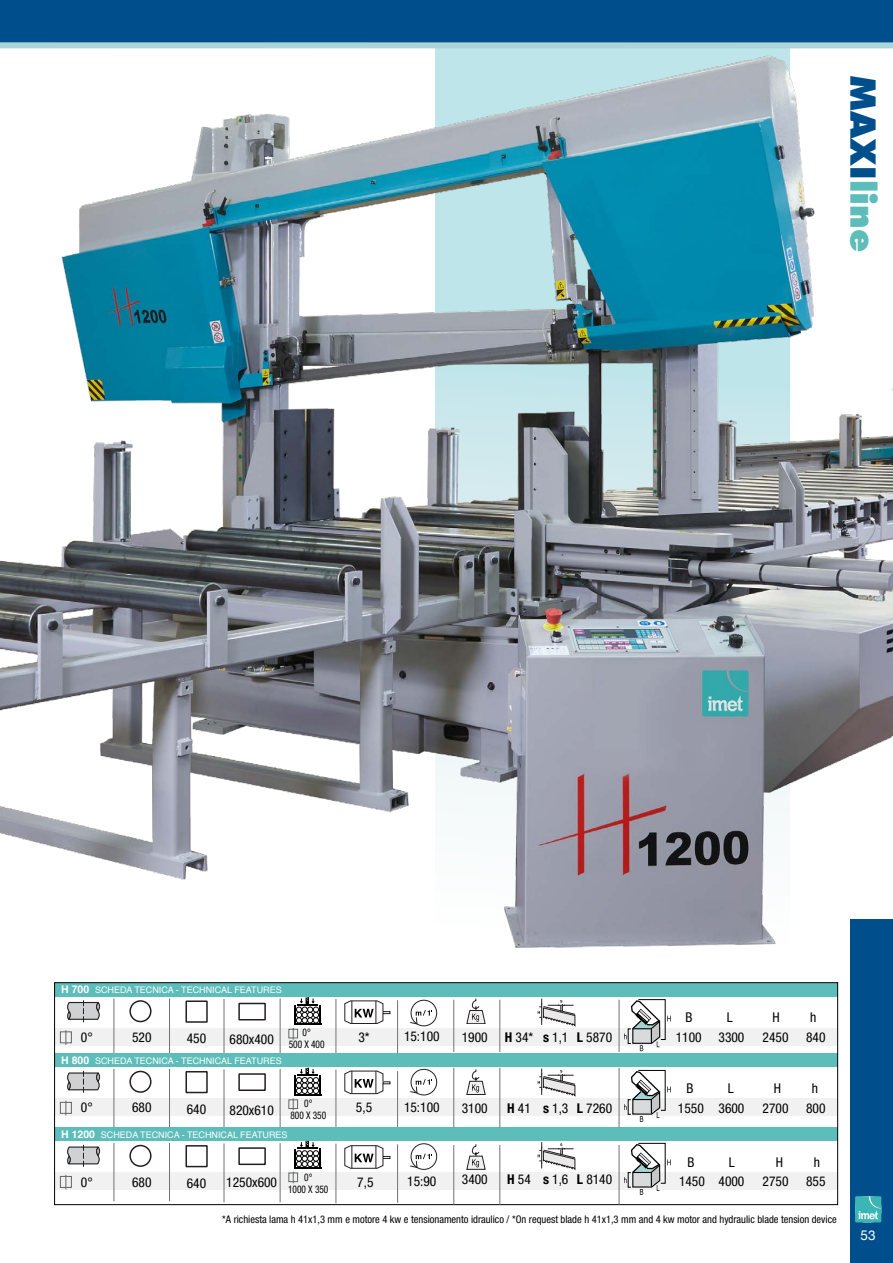
<style>
.page{position:relative;width:893px;height:1263px;background:#fff}
.page>*{position:absolute;margin:0;border:0;box-sizing:border-box;transform-origin:0 0}
.t1{font:800 33.45px "Futura";color:#004f8d}
.t2{font:condensed 13.5px "Helvetica Neue";color:#000}
.t3{font:13.5px "Helvetica Neue";color:#fff}
.t4{font:condensed 10.5px "Helvetica Neue";color:#000}
.t5{font:condensed 10.5px/12px "Helvetica Neue";color:#000;text-align:center;scale:.89 1}
.t6{font:9px "Helvetica";color:#fff}
.s1{color:#5dbdba}
.s2{font-weight:700;font-size:10.5px}
.s3{font-weight:700}
</style>
<div class="page">
<div style="left:851px;top:284px;width:42px;height:979px;background:#004f8d"></div>
<svg style="left:855px;top:1196px;width:26px;height:26px"></svg>
<img style="left:0;top:0;width:893px;height:1003px">
<svg style="left:0;top:39px;width:893px;height:83px"></svg>
<div style="left:55px;top:1028px;width:783px;height:17px;background:#f1f1f2"></div>
<div style="left:55px;top:1098px;width:783px;height:18px;background:#f1f1f2"></div>
<div style="left:55px;top:1172px;width:783px;height:18px;background:#f1f1f2"></div>
<div style="left:55px;top:983px;width:783px;height:13px;background:#5dbdba"></div>
<hr style="left:114px;top:998px;width:1px;height:59px;background:#707172">
<hr style="left:169px;top:998px;width:1px;height:59px;background:#707172">
<hr style="left:224px;top:999px;width:1px;height:59px;background:#707172">
<hr style="left:280px;top:998px;width:1px;height:60px;background:#707172">
<hr style="left:336px;top:999px;width:1px;height:60px;background:#707172">
<div style="left:129px;top:1000px;width:23px;height:22px;border:2px solid #231f20;border-radius:50%"></div>
<div style="left:185px;top:1000px;width:23px;height:23px;border:2px solid #231f20"></div>
<div style="left:238px;top:1003px;width:28px;height:17px;border:2px solid #231f20"></div>
<svg style="left:66px;top:976px;width:34px;height:46px"></svg>
<div style="left:55px;top:1053px;width:783px;height:13px;background:#5dbdba"></div>
<hr style="left:114px;top:1069px;width:1px;height:58px;background:#707172">
<hr style="left:169px;top:1069px;width:1px;height:58px;background:#707172">
<hr style="left:224px;top:1069px;width:1px;height:59px;background:#707172">
<hr style="left:280px;top:1069px;width:1px;height:59px;background:#707172">
<hr style="left:336px;top:1069px;width:1px;height:60px;background:#707172">
<div style="left:129px;top:1071px;width:23px;height:22px;border:2px solid #231f20;border-radius:50%"></div>
<div style="left:185px;top:1071px;width:23px;height:22px;border:2px solid #231f20"></div>
<div style="left:238px;top:1073px;width:28px;height:18px;border:2px solid #231f20"></div>
<div style="left:55px;top:1127px;width:783px;height:13px;background:#5dbdba"></div>
<hr style="left:114px;top:1143px;width:1px;height:58px;background:#707172">
<hr style="left:169px;top:1143px;width:1px;height:58px;background:#707172">
<hr style="left:224px;top:1143px;width:1px;height:59px;background:#707172">
<hr style="left:280px;top:1143px;width:1px;height:59px;background:#707172">
<hr style="left:336px;top:1144px;width:1px;height:59px;background:#707172">
<div style="left:129px;top:1145px;width:23px;height:22px;border:2px solid #231f20;border-radius:50%"></div>
<div style="left:185px;top:1145px;width:23px;height:22px;border:2px solid #231f20"></div>
<div style="left:238px;top:1147px;width:28px;height:18px;border:2px solid #231f20"></div>
<svg style="left:66px;top:1140px;width:34px;height:27px"></svg>
<div style="left:60px;top:1032px;width:12px;height:11px;border:1px solid #646567"></div>
<div style="left:60px;top:1102px;width:12px;height:11px;border:1px solid #646567"></div>
<div style="left:60px;top:1176px;width:12px;height:11px;border:1px solid #646567"></div>
<svg style="left:66px;top:1030px;width:34px;height:63px"></svg>
<svg style="left:66px;top:1101px;width:1px;height:14px"></svg>
<svg style="left:66px;top:1175px;width:1px;height:14px"></svg>
<svg style="left:538px;top:998px;width:38px;height:29px"></svg>
<svg style="left:538px;top:1068px;width:38px;height:29px"></svg>
<svg style="left:538px;top:1142px;width:38px;height:29px"></svg>
<svg style="left:624px;top:999px;width:47px;height:52px"></svg>
<svg style="left:624px;top:1070px;width:47px;height:52px"></svg>
<svg style="left:624px;top:1143px;width:47px;height:52px"></svg>
<div style="left:54px;top:982px;width:784px;height:223px;border:1px solid #000"></div>
<svg style="left:467px;top:997px;width:18px;height:27px"></svg>
<svg style="left:467px;top:1069px;width:18px;height:26px"></svg>
<svg style="left:467px;top:1144px;width:18px;height:25px"></svg>
<hr style="left:453px;top:1145px;width:1px;height:60px;background:#707172">
<hr style="left:500px;top:1145px;width:1px;height:60px;background:#707172">
<hr style="left:619px;top:1145px;width:1px;height:60px;background:#707172">
<hr style="left:453px;top:1068px;width:1px;height:59px;background:#707172">
<hr style="left:500px;top:1068px;width:1px;height:59px;background:#707172">
<hr style="left:619px;top:1068px;width:1px;height:59px;background:#707172">
<hr style="left:453px;top:1000px;width:1px;height:52px;background:#707172">
<hr style="left:500px;top:1000px;width:1px;height:52px;background:#707172">
<hr style="left:619px;top:1000px;width:1px;height:52px;background:#707172">
<div style="left:411px;top:1000px;width:26px;height:26px;background:#fff;border-radius:50%"></div>
<div style="left:411px;top:1000px;width:26px;height:26px;border:1px solid #231f20;border-radius:50%"></div>
<svg style="left:410px;top:1010px;width:22px;height:15px"></svg>
<div style="left:411px;top:1069px;width:26px;height:26px;border:1px solid #231f20;border-radius:50%"></div>
<svg style="left:410px;top:1079px;width:22px;height:15px"></svg>
<div style="left:411px;top:1143px;width:26px;height:27px;border:1px solid #231f20;border-radius:50%"></div>
<svg style="left:410px;top:1153px;width:22px;height:15px"></svg>
<svg style="left:344px;top:1000px;width:46px;height:24px"></svg>
<svg style="left:344px;top:1070px;width:46px;height:24px"></svg>
<svg style="left:344px;top:1145px;width:46px;height:24px"></svg>
<hr style="left:397px;top:1000px;width:1px;height:53px;background:#707172">
<hr style="left:397px;top:1071px;width:1px;height:56px;background:#707172">
<hr style="left:397px;top:1144px;width:1px;height:59px;background:#707172">
<div style="left:289px;top:1029px;width:9px;height:9px;border:1px solid #646567"></div>
<svg style="left:293px;top:997px;width:28px;height:42px"></svg>
<div style="left:289px;top:1173px;width:9px;height:9px;border:1px solid #646567"></div>
<svg style="left:293px;top:1140px;width:28px;height:43px"></svg>
<div style="left:289px;top:1100px;width:9px;height:9px;border:1px solid #646567"></div>
<svg style="left:293px;top:1067px;width:28px;height:43px"></svg>
<h1 class="t1" style="left:884px;top:75px;width:179px;rotate:90deg">MAXI<span class="s1">line</span></h1>
<p class="t6" style="left:61px;top:983px;width:222px"><span class="s2">H 700</span> SCHEDA TECNICA - TECHNICAL FEATURES</p>
<p class="t2" style="left:685px;top:1009px;width:9px">B</p>
<p class="t2" style="left:727px;top:1009px;width:7px">L</p>
<p class="t2" style="left:772px;top:1009px;width:9px">H</p>
<p class="t2" style="left:810px;top:1009px;width:8px">h</p>
<p class="t2" style="left:81px;top:1029px;width:13px">0°</p>
<p class="t2" style="left:132px;top:1029px;width:21px">520</p>
<p class="t2" style="left:187px;top:1030px;width:21px">450</p>
<p class="t5" style="left:289px;top:1026px;width:42px">0°<br>500 X 400</p>
<p class="t2" style="left:404px;top:1028px;width:37px">15:100</p>
<p class="t2" style="left:358px;top:1029px;width:13px">3*</p>
<p class="t2" style="left:230px;top:1031px;width:46px">680x400</p>
<p class="t2" style="left:462px;top:1029px;width:27px">1900</p>
<p class="t2" style="left:505px;top:1029px;width:30px"><span class="s3">H</span> 34*</p>
<p class="t2" style="left:676px;top:1029px;width:27px">1100</p>
<p class="t2" style="left:577px;top:1029px;width:37px"><span class="s3">L</span> 5870</p>
<p class="t2" style="left:762px;top:1029px;width:27px">2450</p>
<p class="t2" style="left:543px;top:1029px;width:27px"><span class="s3">s</span> 1,1</p>
<p class="t2" style="left:718px;top:1029px;width:27px">3300</p>
<p class="t2" style="left:806px;top:1029px;width:21px">840</p>
<p class="t6" style="left:61px;top:1053px;width:222px"><span class="s2">H 800</span> SCHEDA TECNICA - TECHNICAL FEATURES</p>
<p class="t2" style="left:687px;top:1080px;width:9px">B</p>
<p class="t2" style="left:728px;top:1080px;width:7px">L</p>
<p class="t2" style="left:774px;top:1080px;width:9px">H</p>
<p class="t2" style="left:812px;top:1080px;width:8px">h</p>
<p class="t2" style="left:81px;top:1100px;width:13px">0°</p>
<p class="t2" style="left:132px;top:1100px;width:21px">680</p>
<p class="t2" style="left:187px;top:1101px;width:21px">640</p>
<p class="t5" style="left:290px;top:1097px;width:42px">0°<br>800 X 350</p>
<p class="t2" style="left:404px;top:1100px;width:37px">15:100</p>
<p class="t2" style="left:230px;top:1102px;width:46px">820x610</p>
<p class="t2" style="left:462px;top:1100px;width:27px">3100</p>
<p class="t2" style="left:507px;top:1100px;width:107px"><span class="s3">H</span> 41 <span class="s3">s</span> 1,3 <span class="s3">L</span> 7260</p>
<p class="t2" style="left:356px;top:1100px;width:18px">5,5</p>
<p class="t2" style="left:678px;top:1100px;width:27px">1550</p>
<p class="t2" style="left:718px;top:1100px;width:27px">3600</p>
<p class="t2" style="left:762px;top:1100px;width:27px">2700</p>
<p class="t2" style="left:806px;top:1100px;width:21px">800</p>
<p class="t6" style="left:61px;top:1128px;width:228px"><span class="s2">H 1200</span> SCHEDA TECNICA - TECHNICAL FEATURES</p>
<p class="t2" style="left:688px;top:1154px;width:9px">B</p>
<p class="t2" style="left:729px;top:1154px;width:7px">L</p>
<p class="t2" style="left:776px;top:1154px;width:9px">H</p>
<p class="t2" style="left:814px;top:1154px;width:8px">h</p>
<p class="t2" style="left:81px;top:1174px;width:13px">0°</p>
<p class="t2" style="left:132px;top:1174px;width:21px">680</p>
<p class="t2" style="left:187px;top:1175px;width:21px">640</p>
<p class="t5" style="left:288px;top:1171px;width:47px">0°<br>1000 X 350</p>
<p class="t2" style="left:226px;top:1174px;width:52px">1250x600</p>
<p class="t2" style="left:462px;top:1172px;width:27px">3400</p>
<p class="t2" style="left:507px;top:1172px;width:107px"><span class="s3">H</span> 54 <span class="s3">s</span> 1,6 <span class="s3">L</span> 8140</p>
<p class="t2" style="left:407px;top:1173px;width:31px">15:90</p>
<p class="t2" style="left:357px;top:1174px;width:18px">7,5</p>
<p class="t2" style="left:679px;top:1173px;width:27px">1450</p>
<p class="t2" style="left:718px;top:1173px;width:27px">4000</p>
<p class="t2" style="left:762px;top:1173px;width:27px">2750</p>
<p class="t2" style="left:806px;top:1173px;width:21px">855</p>
<p class="t4" style="left:222px;top:1213px;width:616px">*A richiesta lama h 41x1,3 mm e motore 4 kw e tensionamento idraulico / *On request blade h 41x1,3 mm and 4 kw motor and hydraulic blade tension device</p>
<p class="t3" style="left:861px;top:1225px;width:17px">53</p>
</div>
